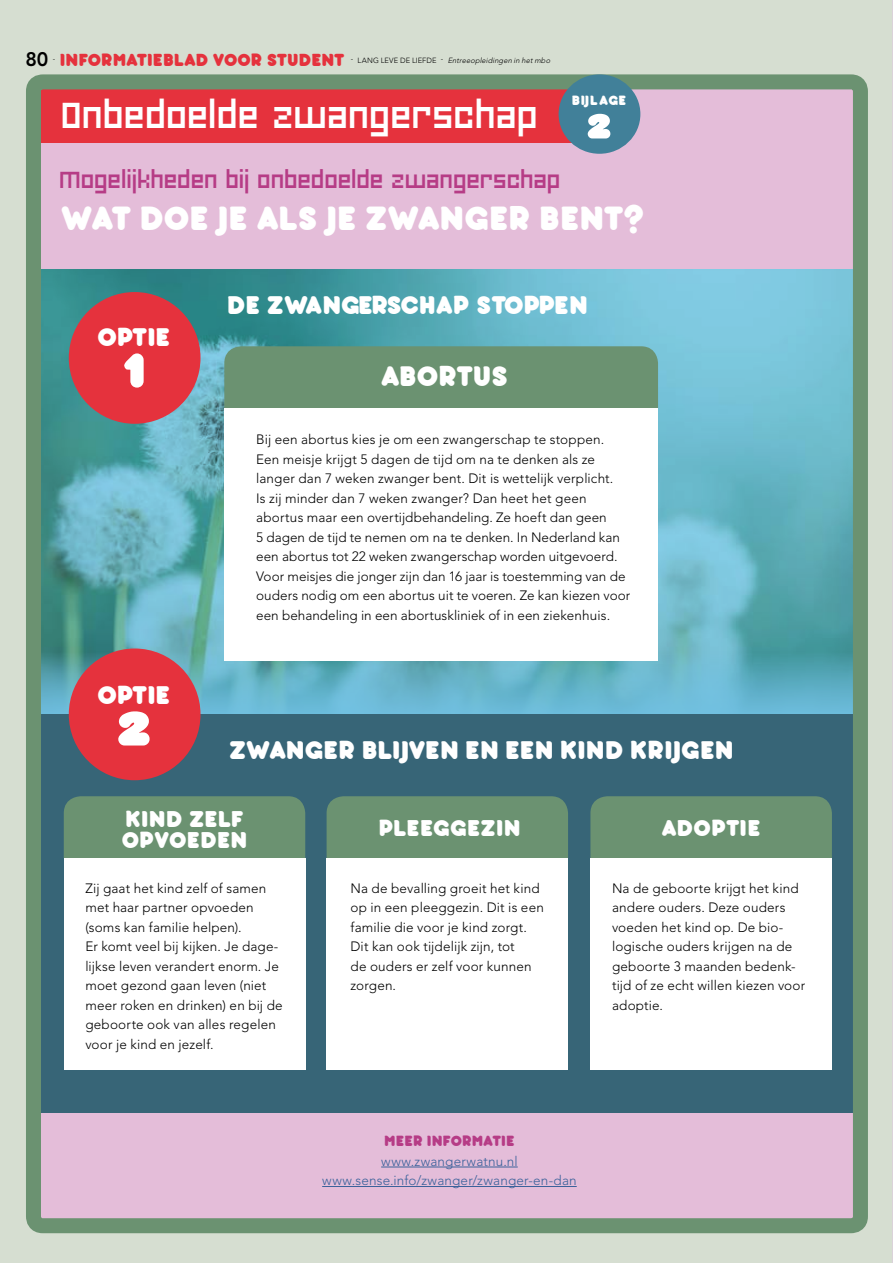
<style>
.page{position:relative;width:893px;height:1263px;background:#d6ded1}
.page>*{position:absolute;margin:0;border:0;box-sizing:border-box;transform-origin:0 0}
.t1{font:900 70.5px "bubbleboddy";color:#fff}
.t2{font:900 51px "bubbleboddy";color:#fff}
.t3{font:42px "Charriot Deluxe";letter-spacing:-.1em;color:#fff}
.t4{font:900 37.5px "bubbleboddy";letter-spacing:-.01em;color:#fff}
.t5{font:900 31.5px "bubbleboddy";letter-spacing:-.01em;color:#fff}
.t6{font:900 28.5px "bubbleboddy";color:#fff}
.t7{font:27px "Charriot Deluxe";letter-spacing:-.105em;color:#b63c86}
.t8{font:900 25.5px/21px "bubbleboddy";letter-spacing:.01em;color:#fff}
.t9{font:900 19.5px "bubbleboddy";letter-spacing:-.005em;color:#e5323d}
.t10{font:800 19.5px "Avenir LT Std";color:#000}
.t11{font:900 16.5px "bubbleboddy";letter-spacing:.005em;color:#b63c86}
.t12{font:900 15px "bubbleboddy";letter-spacing:.035em;color:#fff}
.t13{font:300 13.5px/19.5px "Avenir LT Std";letter-spacing:.01em;color:#000}
.t14{font:300 13.5px/19.5px "Avenir LT Std";letter-spacing:.015em;color:#3b629b;text-align:center}
.t15{font:italic 300 7.5px "Avenir LT Std";color:#000}
.t16{font:300 7.5px "Avenir LT Std";color:#000}
.s1{font-style:normal}
</style>
<div class="page">
<svg style="left:892px;top:0;width:1px;height:1263px"></svg>
<svg style="left:42px;top:269px;width:810px;height:445px;background:#62b0be"></svg>
<div style="left:36px;top:1106px;width:825px;height:116px;background:#e4bdd9"></div>
<div style="left:36px;top:714px;width:825px;height:399px;background:#376577"></div>
<div style="left:36px;top:83px;width:825px;height:186px;background:#e4bdd9"></div>
<div style="left:36px;top:83px;width:553px;height:60px;background:#e5323d"></div>
<div style="left:64px;top:796px;width:241px;height:62px;background:#6b9271"></div>
<div style="left:64px;top:858px;width:241px;height:212px;background:#fff"></div>
<div style="left:327px;top:796px;width:241px;height:62px;background:#6b9271"></div>
<div style="left:327px;top:858px;width:241px;height:212px;background:#fff"></div>
<div style="left:590px;top:796px;width:242px;height:62px;background:#6b9271"></div>
<div style="left:590px;top:858px;width:242px;height:212px;background:#fff"></div>
<div style="left:224px;top:346px;width:434px;height:62px;background:#6b9271"></div>
<div style="left:224px;top:408px;width:434px;height:252px;background:#fff"></div>
<div style="left:26px;top:74px;width:842px;height:1159px;border:15px solid #6b9271;border-radius:10px"></div>
<div style="left:559px;top:74px;width:81px;height:80px;background:#418099;border-radius:50%"></div>
<hr style="left:381px;top:1167px;width:137px;height:1px;background:#3b629b">
<hr style="left:322px;top:1186px;width:255px;height:1px;background:#3b629b">
<div style="left:69px;top:292px;width:132px;height:132px;background:#e5323d;border-radius:50%"></div>
<div style="left:69px;top:648px;width:132px;height:132px;background:#e5323d;border-radius:50%"></div>
<h3 class="t10" style="left:26px;top:47px;width:25px">80</h3>
<p class="t16" style="left:53px;top:54px;width:4px">-</p>
<h3 class="t9" style="left:60px;top:46px;width:286px">INFORMATIEBLAD VOOR STUDENT</h3>
<p class="t15" style="left:351px;top:56px;width:203px"><sup>-</sup> <span class="s1">LA N G L EV E D E L I E F D E </span><sup>-</sup> Entreeopleidingen in hetmbo</p>
<h3 class="t3" style="left:63px;top:74px;width:483px">Onbedoelde zwangerschap</h3>
<p class="t12" style="left:572px;top:90px;width:56px">BIJLAGE</p>
<h2 class="t2" style="left:585px;top:87px;width:29px">2</h2>
<h3 class="t7" style="left:61px;top:153px;width:505px">Mogelijkheden bij onbedoelde zwangerschap</h3>
<h3 class="t4" style="left:61px;top:192px;width:585px">WAT DOE JE ALS JE ZWANGER BENT?</h3>
<h3 class="t6" style="left:98px;top:317px;width:74px">OPTIE</h3>
<h1 class="t1" style="left:122px;top:317px;width:25px">1</h1>
<h3 class="t6" style="left:98px;top:675px;width:74px">OPTIE</h3>
<h1 class="t1" style="left:115px;top:674px;width:39px">2</h1>
<h3 class="t6" style="left:227px;top:286px;width:362px">DE ZWANGERSCHAP STOPPEN</h3>
<h3 class="t5" style="left:381px;top:354px;width:129px">ABORTUS</h3>
<p class="t13" style="left:256px;top:430px;width:376px">Bij een abortus kies je om een zwangerschap te stoppen.<br>Een meisje krijgt 5 dagen de tijd om na te denken als ze langer dan 7 weken zwanger bent. Dit is wettelijk verplicht.<br>Is zij minder dan 7 weken zwanger? Dan heet het geen abortus maar een overtijdbehandeling. Ze hoeft dan geen<br>5 dagen de tijd te nemen om na te denken. In Nederland kan een abortus tot 22 weken zwangerschap worden uitgevoerd.<br>Voor meisjes die jonger zijn dan 16 jaar is toestemming van de ouders nodig om een abortus uit te voeren. Ze kan kiezen voor een behandeling in een abortuskliniek of in een ziekenhuis.</p>
<h3 class="t6" style="left:229px;top:731px;width:506px">ZWANGER BLIJVEN EN EEN KIND KRIJGEN</h3>
<h3 class="t8" style="left:122px;top:806px;width:127px">KIND ZELF<br>OPVOEDEN</h3>
<p class="t13" style="left:85px;top:878px;width:199px">Zij gaat het kind zelf of samen met haar partner opvoeden (soms kan familie helpen).<br>Er komt veel bij kijken. Je dage&shy;lijkse leven verandert enorm. Je moet gezond gaan leven (niet meer roken en drinken) en bij de geboorte ook van alles regelen voor je kind en jezelf.</p>
<h3 class="t8" style="left:379px;top:816px;width:143px">PLEEGGEZIN</h3>
<p class="t13" style="left:350px;top:878px;width:195px">Na de bevalling groeit het kind op in een pleeggezin. Dit is een familie die voor je kind zorgt.<br>Dit kan ook tijdelijk zijn, tot<br>de ouders er zelf voor kunnen zorgen.</p>
<h3 class="t8" style="left:662px;top:816px;width:101px">ADOPTIE</h3>
<p class="t13" style="left:612px;top:878px;width:195px">Na de geboorte krijgt het kind andere ouders. Deze ouders voeden het kind op. De bio&shy;logische ouders krijgen na de geboorte 3 maanden bedenk&shy;tijd of ze echt willen kiezen voor adoptie.</p>
<p class="t11" style="left:384px;top:1129px;width:132px">MEER INFORMATIE</p>
<p class="t14" style="left:322px;top:1151px;width:256px">www.zwangerwatnu.nl www.sense.info/zwanger/zwanger-en-dan</p>
</div>
